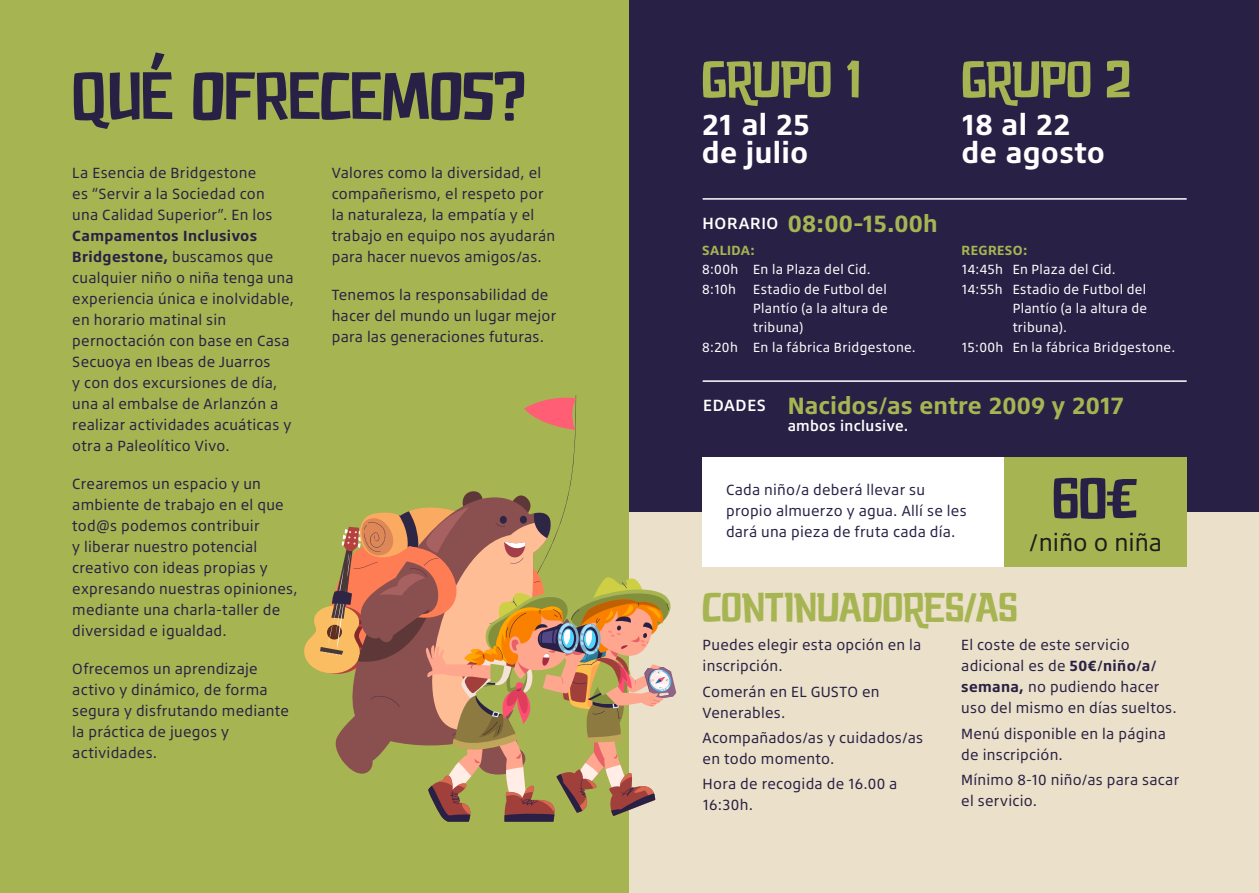
<style>
.page{position:relative;width:1259px;height:893px;background:#a6b552}
.page>*{position:absolute;margin:0;border:0;box-sizing:border-box;transform-origin:0 0}
.t1{font:67.8px "Pam Pa Ray";letter-spacing:-.015em;color:#292145}
.t2{font:56.7px "Pam Pa Ray";color:#292145}
.t3{font:52.5px "Pam Pa Ray";letter-spacing:-.01em;color:#a6b552}
.t4{font:42px "Pam Pa Ray";letter-spacing:-.005em;color:#a6b552}
.t5{font:700 29.55px/28.5px "Bridgestone Type";letter-spacing:.01em;color:#fff}
.t6{font:24.3px "Bridgestone Type";color:#1d1d1b}
.t7{font:700 24px "Bridgestone Type";letter-spacing:.005em;color:#a6b552}
.t8{font:500 16.5px "Bridgestone Type";letter-spacing:.035em;color:#fff}
.t9{font:15px/21px "Bridgestone Type";letter-spacing:.02em;color:#292145}
.t10{font:500 15px "Bridgestone Type";letter-spacing:.02em;color:#fff}
.t11{font:13.5px/19.5px "Bridgestone Type";letter-spacing:.025em;color:#fff}
.t12{font:700 13.5px "Bridgestone Type";letter-spacing:.03em;color:#a6b552}
.s1{font-weight:700}
</style>
<div class="page">
<div style="left:629px;top:425px;width:630px;height:468px;background:#ebe0c9"></div>
<div style="left:629px;top:0;width:630px;height:512px;background:#292145"></div>
<div style="left:1003px;top:457px;width:183px;height:109px;background:#a6b552"></div>
<div style="left:702px;top:457px;width:301px;height:109px;background:#fff"></div>
<hr style="left:702px;top:198px;width:484px;height:2px;background:#fff">
<hr style="left:702px;top:380px;width:484px;height:2px;background:#fff">
<svg style="left:304px;top:395px;width:373px;height:427px"></svg>
<h1 class="t1" style="left:72px;top:52px;width:455px">QUÉ OFRECEMOS?</h1>
<h3 class="t3" style="left:702px;top:45px;width:160px">GRUPO 1</h3>
<h3 class="t3" style="left:961px;top:45px;width:170px">GRUPO 2</h3>
<h3 class="t5" style="left:961px;top:109px;width:145px">18 al 22 de agosto</h3>
<h3 class="t5" style="left:702px;top:109px;width:110px">21 al 25 de julio</h3>
<p class="t9" style="left:72px;top:162px;width:202px">La Esencia de Bridgestone es “Servir a la Sociedad con una Calidad Superior”. En los</p>
<p class="t9" style="left:72px;top:225px;width:223px"><span class="s1">Campamentos Inclusivos<br>Bridgestone,</span> buscamos que cualquier niño o niña tenga una experiencia única e inolvidable, en horario matinal sin pernoctación con base en Casa<br>Secuoya en Ibeas de Juarros<br>y con dos excursiones de día, una al embalse de Arlanzón a realizar actividades acuáticas y otra a Paleolítico Vivo.</p>
<p class="t9" style="left:72px;top:473px;width:227px">Crearemos un espacio y un ambiente de trabajo en el que tod@s podemos contribuir<br>y liberar nuestro potencial creativo con ideas propias y expresando nuestras opiniones, mediante una charla-taller de diversidad e igualdad.</p>
<p class="t9" style="left:72px;top:658px;width:218px">Ofrecemos un aprendizaje activo y dinámico, de forma segura y disfrutando mediante la práctica de juegos y actividades.</p>
<p class="t9" style="left:332px;top:162px;width:225px">Valores como la diversidad, el compañerismo, el respeto por la naturaleza, la empatía y el trabajo en equipo nos ayudarán para hacer nuevos amigos/as.</p>
<p class="t9" style="left:332px;top:284px;width:226px">Tenemos la responsabilidad de hacer del mundo un lugar mejor para las generaciones futuras.</p>
<h3 class="t7" style="left:787px;top:208px;width:151px">08:00-15.00h</h3>
<p class="t8" style="left:702px;top:213px;width:77px">HORARIO</p>
<p class="t12" style="left:702px;top:241px;width:55px">SALIDA:</p>
<p class="t11" style="left:702px;top:259px;width:170px">8:00h En la Plaza del Cid.<br>8:10h</p>
<p class="t12" style="left:961px;top:241px;width:68px">REGRESO:</p>
<p class="t11" style="left:961px;top:259px;width:156px">14:45h En Plaza del Cid.</p>
<p class="t11" style="left:961px;top:279px;width:186px">14:55h Estadio de Futbol del</p>
<p class="t11" style="left:1012px;top:298px;width:136px">Plantío (a la altura de</p>
<p class="t11" style="left:1012px;top:318px;width:56px">tribuna).</p>
<p class="t11" style="left:961px;top:337px;width:215px">15:00h En la fábrica Bridgestone.</p>
<p class="t11" style="left:753px;top:279px;width:135px">Estadio de Futbol del</p>
<p class="t11" style="left:753px;top:298px;width:136px">Plantío (a la altura de</p>
<p class="t11" style="left:753px;top:318px;width:52px">tribuna)</p>
<p class="t11" style="left:702px;top:337px;width:215px">8:20h En la fábrica Bridgestone.</p>
<h3 class="t7" style="left:787px;top:390px;width:338px">Nacidos/as entre 2009 y 2017</h3>
<p class="t10" style="left:787px;top:416px;width:122px">ambos inclusive.</p>
<p class="t8" style="left:703px;top:394px;width:64px">EDADES</p>
<h2 class="t2" style="left:1052px;top:462px;width:87px">60€</h2>
<p class="t9" style="left:726px;top:479px;width:242px">Cada niño/a deberá llevar su propio almuerzo y agua. Allí se les dará una pieza de fruta cada día.</p>
<h3 class="t6" style="left:1028px;top:527px;width:135px">/niño o niña</h3>
<h3 class="t4" style="left:702px;top:580px;width:317px">CONTINUADORES/AS</h3>
<p class="t9" style="left:702px;top:634px;width:220px">Puedes elegir esta opción en la inscripción.</p>
<p class="t9" style="left:702px;top:680px;width:178px">Comerán en EL GUSTO en<br>Venerables.</p>
<p class="t9" style="left:702px;top:727px;width:222px">Acompañados/as y cuidados/as en todo momento.</p>
<p class="t9" style="left:702px;top:773px;width:196px">Hora de recogida de 16.00 a<br>16:30h.</p>
<p class="t9" style="left:961px;top:634px;width:217px">El coste de este servicio adicional es de <span class="s1">50€/niño/a/ semana,</span> no pudiendo hacer uso del mismo en días sueltos.</p>
<p class="t9" style="left:961px;top:722px;width:206px">Menú disponible en la página de inscripción.</p>
<p class="t9" style="left:961px;top:769px;width:219px">Mínimo 8-10 niño/as para sacar el servicio.</p>
</div>
